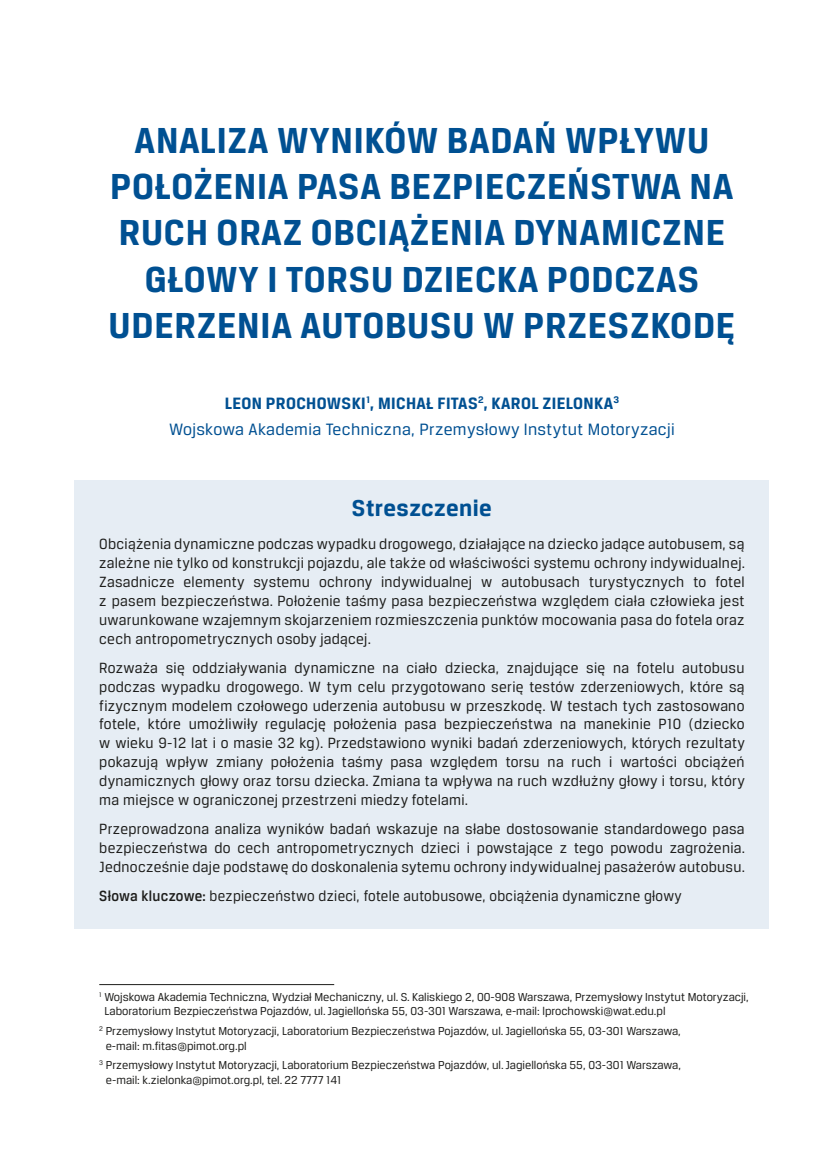
<style>
.page{position:relative;width:819px;height:1161px;background:#fff}
.page>*{position:absolute;margin:0;border:0;box-sizing:border-box;transform-origin:0 0}
.t1{font:700 38.5px/46.2px "Breuer Text";letter-spacing:.02em;color:#005092;text-align:center}
.t2{font:700 24.5px "Breuer Text";letter-spacing:.02em;color:#005092}
.podst_ang{font:17.5px "Breuer Text";letter-spacing:.02em;color:#005092}
.podst_ang-2{font:700 17.5px "Breuer Text";letter-spacing:.02em;color:#005092}
.streszcz_ang{font:15.75px/18.9px "Breuer Text";letter-spacing:.02em;color:#1d1d1b;text-align:justify}
.streszcz_ang-2{font:15.75px "Breuer Text";letter-spacing:.02em;color:#1d1d1b;scale:.94 1}
.przypisy{font:12.25px/14.7px "Breuer Text";color:#1d1d1b}
.s1{font-weight:500}
</style>
<div class="page">
<div style="left:74px;top:480px;width:695px;height:448px;background:#e6edf4"></div>
<hr style="left:99px;top:984px;width:235px;height:1px;background:#1d1d1b">
<p class="t1" style="left:109px;top:117px;width:628px">ANALIZA WYNIKÓW BADAŃ WPŁYWU<br>POŁOŻENIA PASA BEZPIECZEŃSTWA NA<br>RUCH ORAZ OBCIĄŻENIA DYNAMICZNE<br>GŁOWY I TORSU DZIECKA PODCZAS<br>UDERZENIA AUTOBUSU W PRZESZKODĘ</p>
<p class="podst_ang-2" style="left:225px;top:394px;width:396px">LEON PROCHOWSKI<sup>1</sup>, MICHAŁ FITAS<sup>2</sup>, KAROL ZIELONKA<sup>3</sup></p>
<p class="podst_ang" style="left:169px;top:420px;width:507px">Wojskowa Akademia Techniczna, Przemysłowy Instytut Motoryzacji</p>
<p class="t2" style="left:352px;top:495px;width:141px">Streszczenie</p>
<p class="streszcz_ang" style="left:99px;top:535px;width:647px">Obciążenia dynamiczne podczas wypadku drogowego, działające na dziecko jadące autobusem, są zależne nie tylko od konstrukcji pojazdu, ale także od właściwości systemu ochrony indywidualnej.<br>Zasadnicze elementy systemu ochrony indywidualnej w autobusach turystycznych to fotel z pasem bezpieczeństwa. Położenie taśmy pasa bezpieczeństwa względem ciała człowieka jest uwarunkowane wzajemnym skojarzeniem rozmieszczenia punktów mocowania pasa do fotela oraz cech antropometrycznych osoby jadącej.</p>
<p class="streszcz_ang" style="left:99px;top:658px;width:647px">Rozważa się oddziaływania dynamiczne na ciało dziecka, znajdujące się na fotelu autobusu podczas wypadku drogowego. W tym celu przygotowano serię testów zderzeniowych, które są fizycznym modelem czołowego uderzenia autobusu w przeszkodę. W testach tych zastosowano fotele, które umożliwiły regulację położenia pasa bezpieczeństwa na manekinie P10 (dziecko w wieku 9-12 lat i o masie 32 kg). Przedstawiono wyniki badań zderzeniowych, których rezultaty pokazują wpływ zmiany położenia taśmy pasa względem torsu na ruch i wartości obciążeń dynamicznych głowy oraz torsu dziecka. Zmiana ta wpływa na ruch wzdłużny głowy i torsu, który ma miejsce w ograniczonej przestrzeni miedzy fotelami.</p>
<p class="streszcz_ang" style="left:99px;top:819px;width:647px">Przeprowadzona analiza wyników badań wskazuje na słabe dostosowanie standardowego pasa bezpieczeństwa do cech antropometrycznych dzieci i powstające z tego powodu zagrożenia.<br>Jednocześnie daje podstawę do doskonalenia sytemu ochrony indywidualnej pasażerów autobusu.</p>
<p class="streszcz_ang-2" style="left:99px;top:887px;width:621px"><span class="s1">Słowa kluczowe:</span> bezpieczeństwo dzieci, fotele autobusowe, obciążenia dynamiczne głowy</p>
<p class="przypisy" style="left:104px;top:989px;width:645px;text-indent:-5px"><sup>1</sup> Wojskowa Akademia Techniczna, Wydział Mechaniczny, ul. S. Kaliskiego 2, 00-908 Warszawa, Przemysłowy Instytut Motoryzacji,<br>Laboratorium Bezpieczeństwa Pojazdów, ul. Jagiellońska 55, 03-301 Warszawa, e-mail: lprochowski@wat.edu.pl</p>
<p class="przypisy" style="left:106px;top:1023px;width:576px;text-indent:-6px"><sup>2</sup> Przemysłowy Instytut Motoryzacji, Laboratorium Bezpieczeństwa Pojazdów, ul. Jagiellońska 55, 03-301 Warszawa, e-mail: m.fitas@pimot.org.pl</p>
<p class="przypisy" style="left:106px;top:1058px;width:576px;text-indent:-7px"><sup>3</sup> Przemysłowy Instytut Motoryzacji, Laboratorium Bezpieczeństwa Pojazdów, ul. Jagiellońska 55, 03-301 Warszawa, e-mail: k.zielonka@pimot.org.pl, tel. 22 7777 141</p>
</div>
